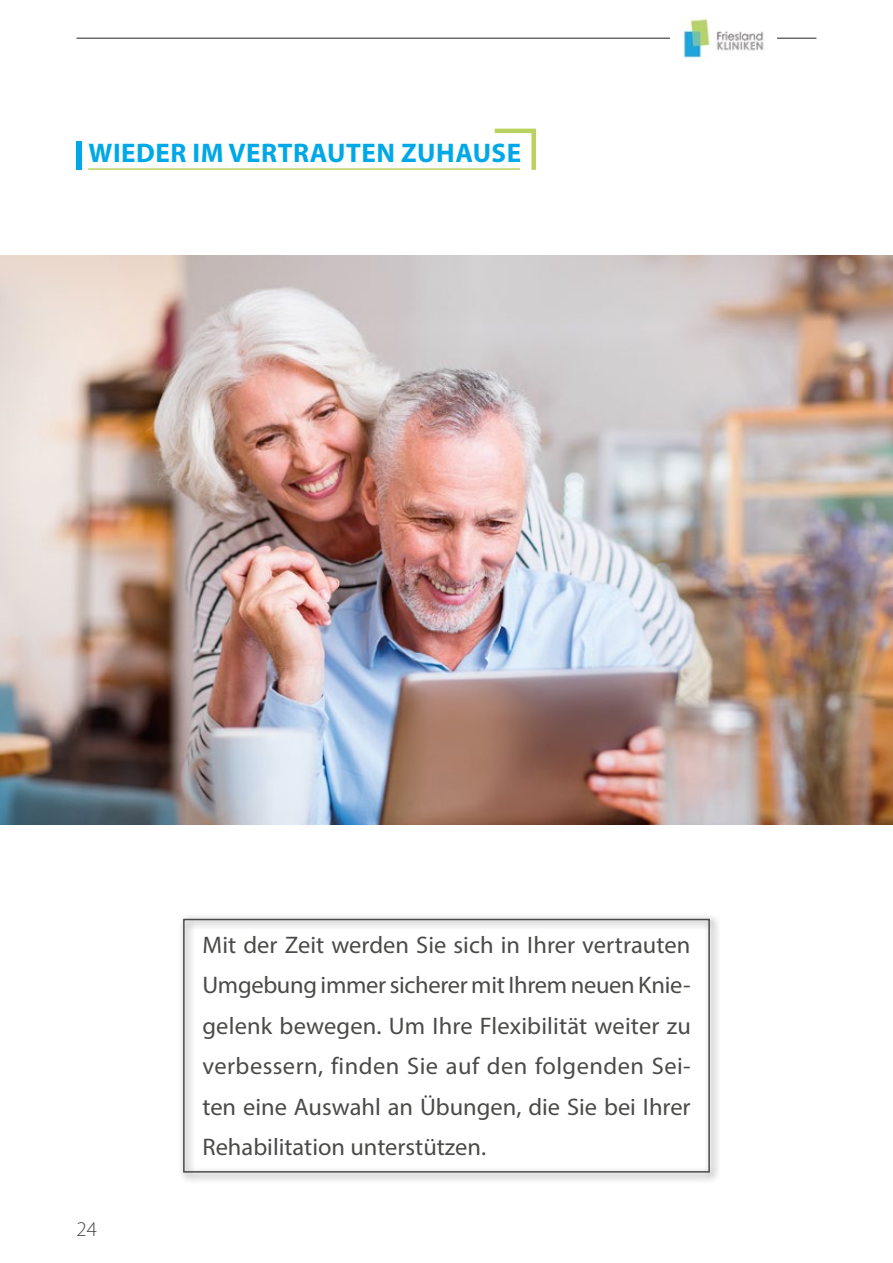
<style>
.page{position:relative;width:893px;height:1263px;background:#fff}
.page>*{position:absolute;margin:0;border:0;box-sizing:border-box;transform-origin:0 0}
.t1{font:700 27px "Myriad Pro";letter-spacing:.02em;color:#00a8e7}
.t2{font:24px/40.5px "Myriad Pro";color:#4a4a49;text-align:justify}
.t3{font:300 21px "Myriad Pro";color:#4a4a49}
</style>
<div class="page">
<hr style="left:77px;top:38px;width:739px;height:1px;background:#6a6a69">
<div style="left:671px;top:11px;width:106px;height:56px;background:#fff"></div>
<img style="left:682px;top:18px;width:82px;height:40px">
<svg style="left:494px;top:128px;width:42px;height:42px"></svg>
<hr style="left:88px;top:168px;width:432px;height:2px;background:#bad25f">
<div style="left:76px;top:142px;width:6px;height:28px;background:#00a8e7"></div>
<img style="left:0;top:255px;width:893px;height:569px">
<div style="left:178px;top:913px;width:543px;height:270px;background:#000;opacity:.75"></div>
<div style="left:183px;top:919px;width:527px;height:253px;border:2px solid #4a4a49"></div>
<p class="t1" style="left:88px;top:135px;width:434px">WIEDER IM VERTRAUTEN ZUHAUSE</p>
<p class="t3" style="left:77px;top:1216px;width:22px">24</p>
<p class="t2" style="left:202px;top:924px;width:490px">Mit der Zeit werden Sie sich in Ihrer vertrauten Umgebung immer sicherer mit Ihrem neuen Knie&shy;gelenk bewegen. Um Ihre Flexibilität weiter zu verbessern, finden Sie auf den folgenden Sei&shy;ten eine Auswahl an Übungen, die Sie bei Ihrer Rehabilitation unterstützen.</p>
</div>
